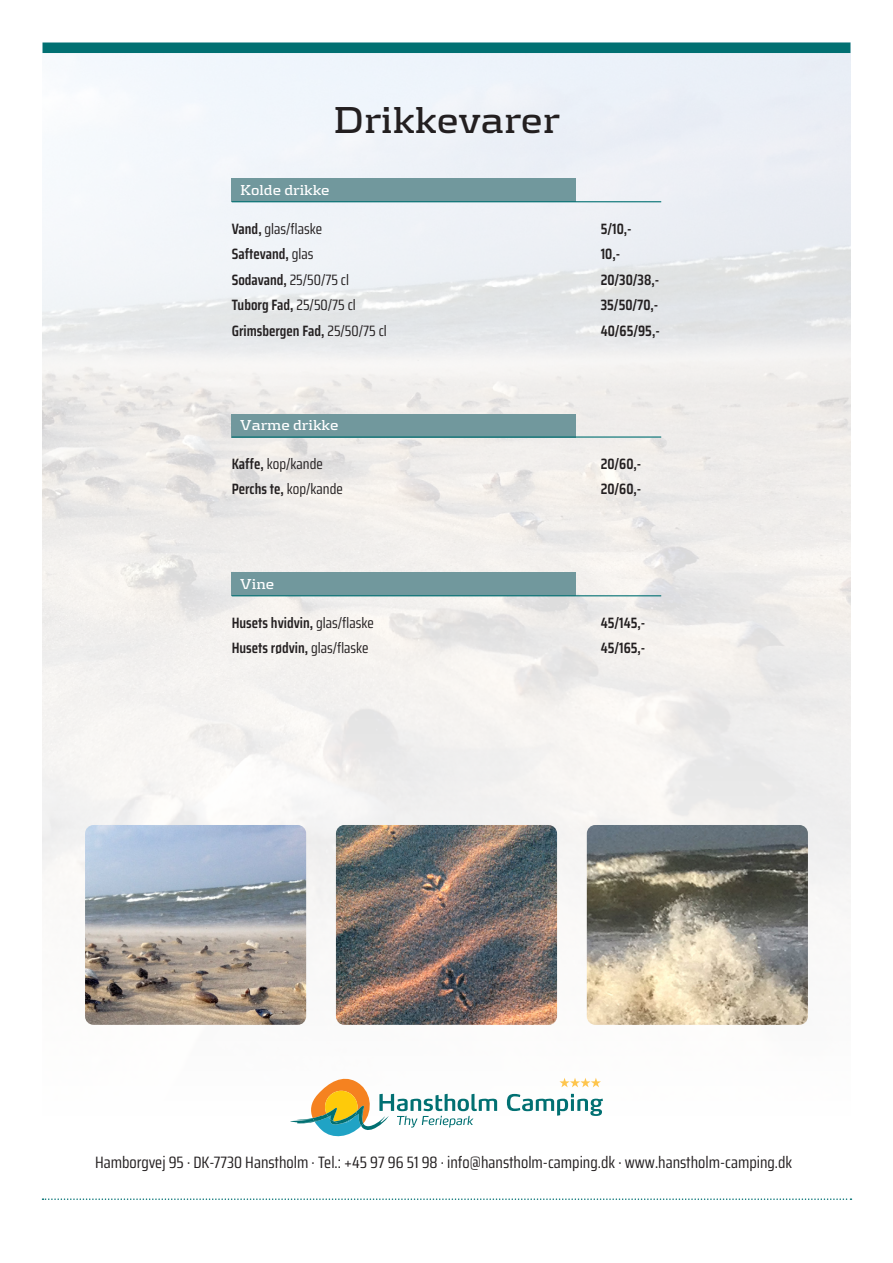
<style>
.page{position:relative;width:893px;height:1263px;background:#fff}
.page>*{position:absolute;margin:0;border:0;box-sizing:border-box;transform-origin:0 0}
.t1{font:700 39px "Kontrapunkt";color:#231f20}
.t2{font:16.5px "Saira Condensed";color:#231f20}
.t3{font:600 15px "Saira Condensed";color:#231f20}
.t4{font:15px "Saira Condensed";color:#231f20}
.t5{font:700 15px "Kontrapunkt";color:#fff}
.s1{font-weight:600}
.s2{font-weight:400}
</style>
<div class="page">
<img style="left:43px;top:53px;width:807px;height:1058px">
<div style="left:43px;top:43px;width:807px;height:10px;background:#017072"></div>
<svg style="left:507px;top:1094px;width:96px;height:22px"></svg>
<svg style="left:290px;top:1075px;width:207px;height:62px"></svg>
<svg style="left:559px;top:1078px;width:42px;height:9px"></svg>
<svg style="left:43px;top:1198px;width:808px;height:2px"></svg>
<img style="left:85px;top:825px;width:221px;height:200px">
<img style="left:336px;top:825px;width:221px;height:200px">
<img style="left:587px;top:825px;width:221px;height:200px">
<div style="left:232px;top:179px;width:344px;height:23px;background:#71989d"></div>
<hr style="left:232px;top:201px;width:429px;height:1px;background:#017072">
<div style="left:232px;top:414px;width:344px;height:23px;background:#71989d"></div>
<hr style="left:232px;top:436px;width:429px;height:2px;background:#017072">
<div style="left:232px;top:573px;width:344px;height:23px;background:#71989d"></div>
<hr style="left:232px;top:595px;width:429px;height:1px;background:#017072">
<h1 class="t1" style="left:333px;top:97px;width:228px">Drikkevarer</h1>
<p class="t5" style="left:240px;top:181px;width:91px">Kolde drikke</p>
<p class="t4" style="left:232px;top:217px;width:92px"><span class="s1">Vand,</span> glas/flaske</p>
<p class="t3" style="left:601px;top:217px;width:32px">5/10,-</p>
<p class="t3" style="left:232px;top:242px;width:83px">Saftevand, <span class="s2">glas</span></p>
<p class="t3" style="left:601px;top:242px;width:21px">10,-</p>
<p class="t4" style="left:232px;top:268px;width:119px"><span class="s1">Sodavand,</span> 25/50/75 cl</p>
<p class="t3" style="left:601px;top:268px;width:60px">20/30/38,-</p>
<p class="t3" style="left:232px;top:293px;width:126px">Tuborg Fad, <span class="s2">25/50/75 cl</span></p>
<p class="t3" style="left:601px;top:293px;width:59px">35/50/70,-</p>
<p class="t3" style="left:232px;top:319px;width:157px">Grimsbergen Fad, <span class="s2">25/50/75 cl</span></p>
<p class="t3" style="left:601px;top:319px;width:61px">40/65/95,-</p>
<p class="t5" style="left:240px;top:416px;width:100px">Varme drikke</p>
<p class="t4" style="left:232px;top:452px;width:93px"><span class="s1">Kaffe,</span> kop/kande</p>
<p class="t3" style="left:601px;top:452px;width:42px">20/60,-</p>
<p class="t3" style="left:232px;top:478px;width:113px">Perchs te, <span class="s2">kop/kande</span></p>
<p class="t3" style="left:601px;top:478px;width:42px">20/60,-</p>
<p class="t5" style="left:240px;top:575px;width:36px">Vine</p>
<p class="t3" style="left:232px;top:611px;width:144px">Husets hvidvin, <span class="s2">glas/flaske</span></p>
<p class="t3" style="left:601px;top:611px;width:46px">45/145,-</p>
<p class="t3" style="left:232px;top:636px;width:138px">Husets rødvin, <span class="s2">glas/flaske</span></p>
<p class="t3" style="left:601px;top:636px;width:46px">45/165,-</p>
<p class="t2" style="left:95px;top:1150px;width:699px">Hamborgvej 95 · DK-7730 Hanstholm · Tel.: +45 97 96 51 98 · info@hanstholm-camping.dk · www.hanstholm-camping.dk</p>
</div>
